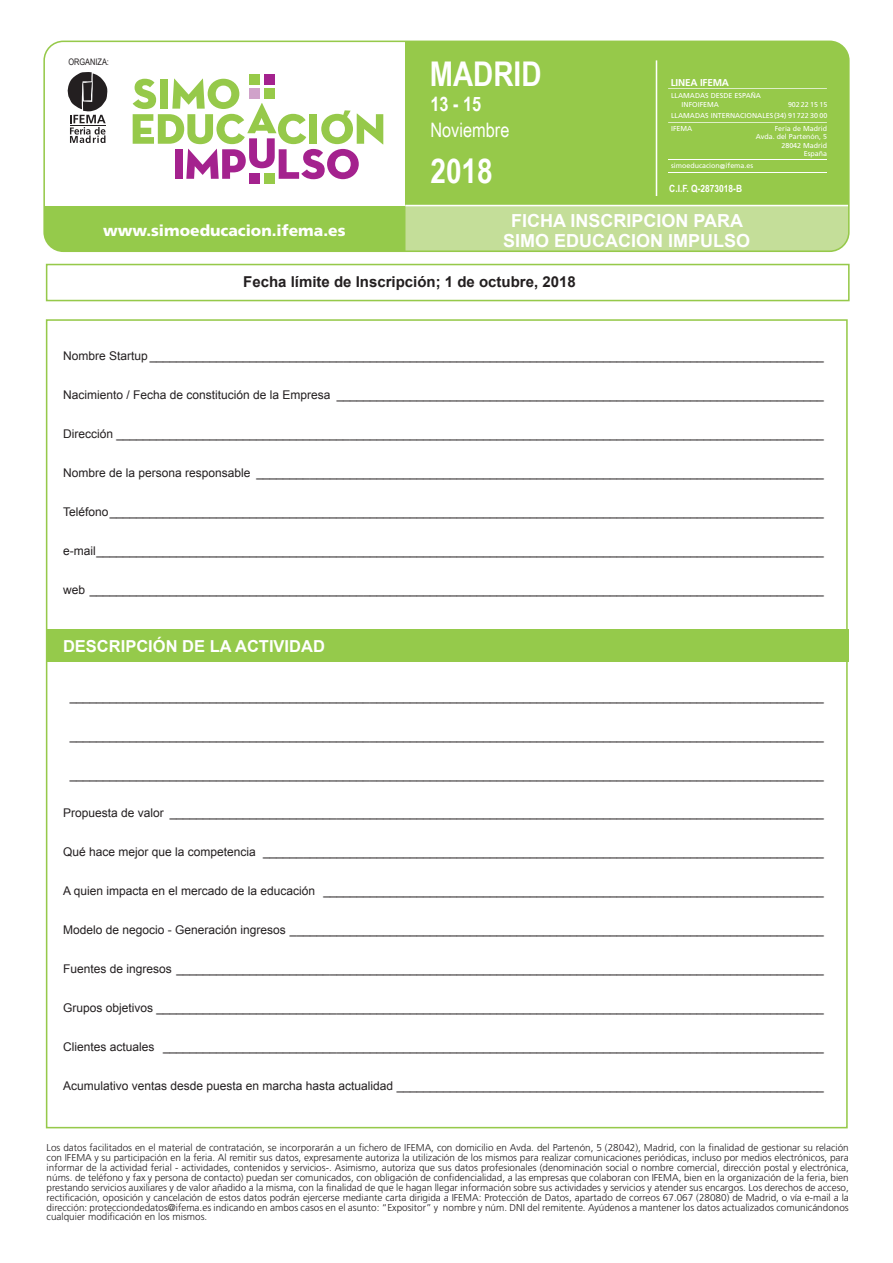
<style>
.page{position:relative;width:893px;height:1263px;background:#fff}
.page>*{position:absolute;margin:0;border:0;box-sizing:border-box;transform-origin:0 0}
.t1{font:700 34.2px "Arial Narrow";color:#fff}
.t2{font:700 34.05px "Arial Narrow";color:#fff}
.t3{font:19.95px "Arial Narrow";color:#fff}
.t4{font:700 19.95px "Arial Narrow";color:#fff}
.t5{font:700 18px/19.5px "Arial";color:#fff;text-align:center}
.t6{font:700 16.5px "Arial";color:#fff}
.t7{font:900 15.6px "Frutiger";color:#fff}
.t8{font:700 15px "Arial";color:#231f20}
.t9{font:12px "Arial";color:#231f20}
.t10{font:300 9.9px/9.9px "Frutiger";color:#231f20;text-align:justify}
.t11{font:700 9.9px "Arial Narrow";color:#fff}
.t12{font:700 9.9px "Frutiger";letter-spacing:-.02em;color:#fff}
.t13{font:9px "Arial Narrow";color:#231f20}
.t14{font:7.05px/8.6px "Frutiger";color:#fff;text-align:right}
</style>
<div class="page">
<div style="left:44px;top:206px;width:361px;height:45px;background:#95ca4b"></div>
<div style="left:405px;top:41px;width:444px;height:210px;background:#96c94a"></div>
<div style="left:405px;top:206px;width:444px;height:45px;background:#c4de99"></div>
<hr style="left:405px;top:205px;width:444px;height:1px;background:#fff">
<div style="left:43px;top:41px;width:807px;height:211px;border:2px solid #96c94a;border-radius:19px"></div>
<svg style="left:67px;top:72px;width:40px;height:71px"></svg>
<hr style="left:656px;top:60px;width:1px;height:136px;background:#fff">
<hr style="left:668px;top:88px;width:159px;height:1px;background:#fff">
<hr style="left:668px;top:122px;width:159px;height:1px;background:#fff">
<hr style="left:668px;top:159px;width:159px;height:1px;background:#fff">
<hr style="left:668px;top:172px;width:159px;height:1px;background:#fff">
<div style="left:46px;top:264px;width:804px;height:37px;border:2px solid #96c94a"></div>
<div style="left:47px;top:629px;width:802px;height:33px;background:#95ca4b"></div>
<svg style="left:133px;top:78px;width:250px;height:101px"></svg>
<div style="left:249px;top:174px;width:11px;height:10px;background:#a4228e"></div>
<div style="left:264px;top:174px;width:11px;height:10px;background:#97ca49"></div>
<div style="left:249px;top:88px;width:11px;height:11px;background:#d0a2ca"></div>
<div style="left:264px;top:88px;width:11px;height:11px;background:#97ca49"></div>
<div style="left:249px;top:74px;width:11px;height:10px;background:#97ca49"></div>
<div style="left:264px;top:74px;width:11px;height:10px;background:#a4228e"></div>
<p class="t13" style="left:68px;top:55px;width:42px">ORGANIZA:</p>
<h2 class="t2" style="left:430px;top:48px;width:113px">MADRID</h2>
<h3 class="t4" style="left:430px;top:89px;width:52px">13 - 15</h3>
<h3 class="t3" style="left:430px;top:115px;width:81px">Noviembre</h3>
<h1 class="t1" style="left:430px;top:145px;width:64px">2018</h1>
<p class="t12" style="left:671px;top:77px;width:60px">LINEA IFEMA</p>
<p class="t14" style="left:671px;top:124px;width:23px">IFEMA</p>
<p class="t14" style="left:756px;top:124px;width:73px">Feria de Madrid<br>Avda. del Partenón, 5<br>28042 Madrid<br>España</p>
<p class="t14" style="left:682px;top:90px;width:81px;line-height:9.8px;text-align:left;text-indent:-11px">LLAMADAS DESDE ESPAÑA<br>INFOIFEMA</p>
<p class="t14" style="left:788px;top:101px;width:41px">902 22 15 15</p>
<p class="t14" style="left:671px;top:111px;width:158px">LLAMADAS INTERNACIONALES (34) 91722 30 00</p>
<p class="t14" style="left:671px;top:161px;width:84px">simoeducacion@ifema.es</p>
<p class="t11" style="left:669px;top:181px;width:74px">C.I.F. Q-2873018-B</p>
<h3 class="t5" style="left:503px;top:212px;width:249px">FICHA INSCRIPCION PARA<br>SIMO EDUCACION IMPULSO</h3>
<p class="t8" style="left:243px;top:272px;width:334px">Fecha límite de Inscripción; 1 de octubre, 2018</p>
<h3 class="t7" style="left:103px;top:221px;width:244px">www.simoeducacion.ifema.es</h3>
<p class="t9" style="left:63px;top:348px;width:762px">Nombre Startup _____________________________________________________________________________________________________</p>
<p class="t9" style="left:63px;top:387px;width:762px">Nacimiento / Fecha de constitución de la Empresa _________________________________________________________________________</p>
<p class="t9" style="left:63px;top:426px;width:762px">Dirección __________________________________________________________________________________________________________</p>
<p class="t9" style="left:63px;top:465px;width:762px">Nombre de la persona responsable _____________________________________________________________________________________</p>
<p class="t9" style="left:63px;top:504px;width:762px">Teléfono___________________________________________________________________________________________________________</p>
<p class="t9" style="left:63px;top:543px;width:762px">e-mail_____________________________________________________________________________________________________________</p>
<p class="t9" style="left:63px;top:582px;width:762px">web ______________________________________________________________________________________________________________</p>
<h3 class="t6" style="left:63px;top:635px;width:263px">DESCRIPCIÓN DE LA ACTIVIDAD</h3>
<p class="t9" style="left:70px;top:689px;width:755px">_________________________________________________________________________________________________________________</p>
<p class="t9" style="left:70px;top:728px;width:755px">_________________________________________________________________________________________________________________</p>
<p class="t9" style="left:70px;top:767px;width:755px">_________________________________________________________________________________________________________________</p>
<p class="t9" style="left:63px;top:805px;width:762px">Propuesta de valor __________________________________________________________________________________________________</p>
<p class="t9" style="left:63px;top:844px;width:762px">Qué hace mejor que la competencia ____________________________________________________________________________________</p>
<p class="t9" style="left:63px;top:883px;width:762px">A quien impacta en el mercado de la educación ___________________________________________________________________________</p>
<p class="t9" style="left:63px;top:922px;width:762px">Modelo de negocio - Generación ingresos ________________________________________________________________________________</p>
<p class="t9" style="left:63px;top:961px;width:762px">Fuentes de ingresos _________________________________________________________________________________________________</p>
<p class="t9" style="left:63px;top:1000px;width:762px">Grupos objetivos ____________________________________________________________________________________________________</p>
<p class="t9" style="left:63px;top:1039px;width:762px">Clientes actuales ___________________________________________________________________________________________________</p>
<p class="t9" style="left:63px;top:1078px;width:762px">Acumulativo ventas desde puesta en marcha hasta actualidad ________________________________________________________________</p>
<p class="t10" style="left:47px;top:1142px;width:804px">Los datos facilitados en el material de contratación, se incorporarán a un fichero de IFEMA, con domicilio en Avda. del Partenón, 5 (28042), Madrid, con la finalidad de gestionar su relación con IFEMA y su participación en la feria. Al remitir sus datos, expresamente autoriza la utilización de los mismos para realizar comunicaciones periódicas, incluso por medios electrónicos, para informar de la actividad ferial - actividades, contenidos y servicios-. Asimismo, autoriza que sus datos profesionales (denominación social o nombre comercial, dirección postal y electrónica, núms. de teléfono y fax y persona de contacto) puedan ser comunicados, con obligación de confidencialidad, a las empresas que colaboran con IFEMA, bien en la organización de la feria, bien prestando servicios auxiliares y de valor añadido a la misma, con la finalidad de que le hagan llegar información sobre sus actividades y servicios y atender sus encargos. Los derechos de acceso, rectificación, oposición y cancelación de estos datos podrán ejercerse mediante carta dirigida a IFEMA: Protección de Datos, apartado de correos 67.067 (28080) de Madrid, o vía e-mail a la dirección: protecciondedatos@ifema.es indicando en ambos casos en el asunto: “Expositor” y nombre y núm. DNI del remitente. Ayúdenos a mantener los datos actualizados comunicándonos cualquier modificación en los mismos.</p>
</div>
